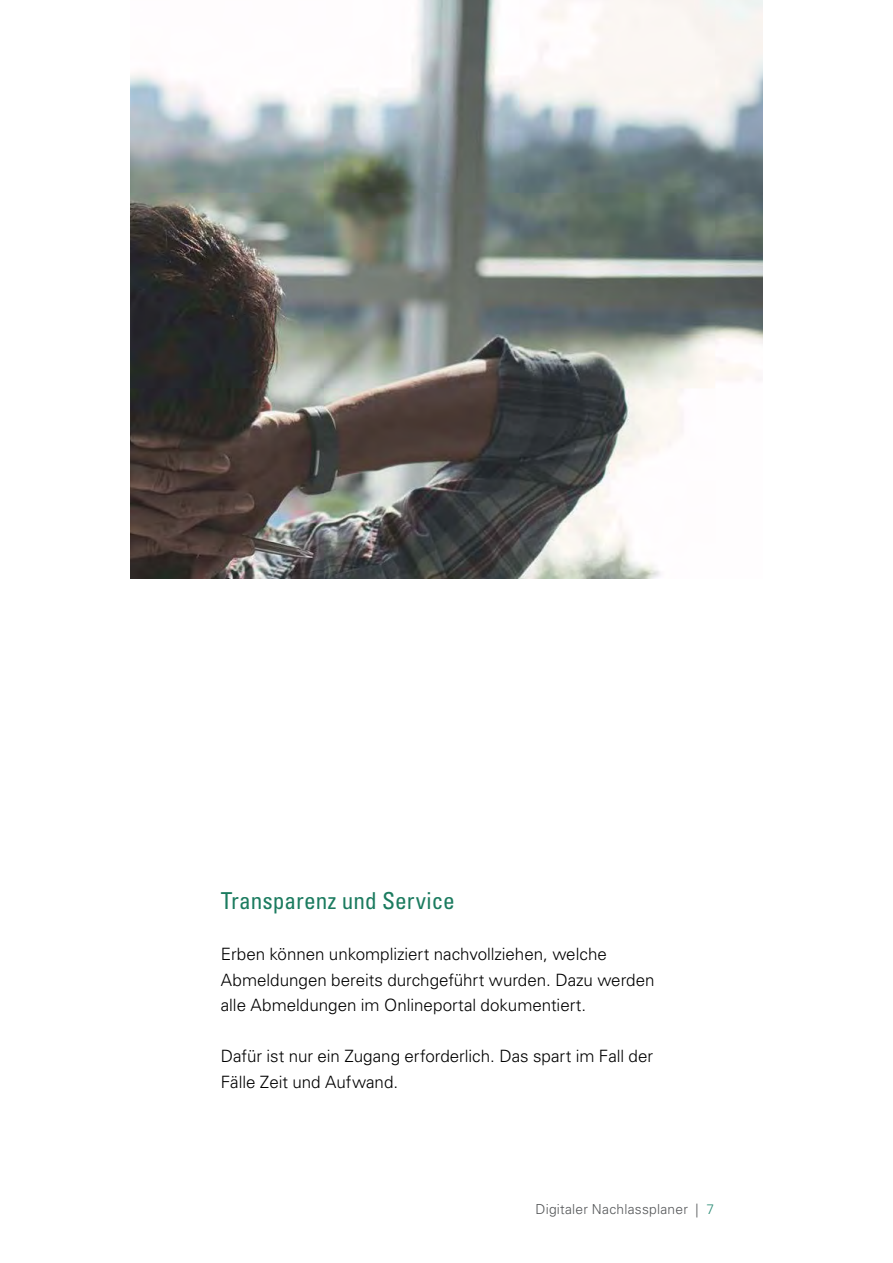
<style>
.page{position:relative;width:893px;height:1263px;background:#fff}
.page>*{position:absolute;margin:0;border:0;box-sizing:border-box;transform-origin:0 0}
.t1{font:condensed 23.4px "Univers LT Std";color:#1b7b5f}
.t2{font:300 16.95px/25.5px "Univers LT Std";color:#000}
.t3{font:300 13.8px "Univers LT Std";letter-spacing:.02em;color:#545658}
.s1{color:#318f7a}
</style>
<div class="page">
<img style="left:131px;top:0;width:631px;height:578px">
<h1 class="t1" style="left:221px;top:892px;width:236px">Transparenz und Service</h1>
<p class="t2" style="left:221px;top:942px;width:435px">Erben können unkompliziert nachvollziehen, welche<br>Abmeldungen bereits durchgeführt wurden. Dazu werden alle Abmeldungen im Onlineportal dokumentiert.</p>
<p class="t2" style="left:221px;top:1044px;width:434px">Dafür ist nur ein Zugang erforderlich. Das spart im Fall der<br>Fälle Zeit und Aufwand.</p>
<p class="t3" style="left:535px;top:1203px;width:180px">Digitaler Nachlassplaner | <span class="s1">7</span></p>
</div>
